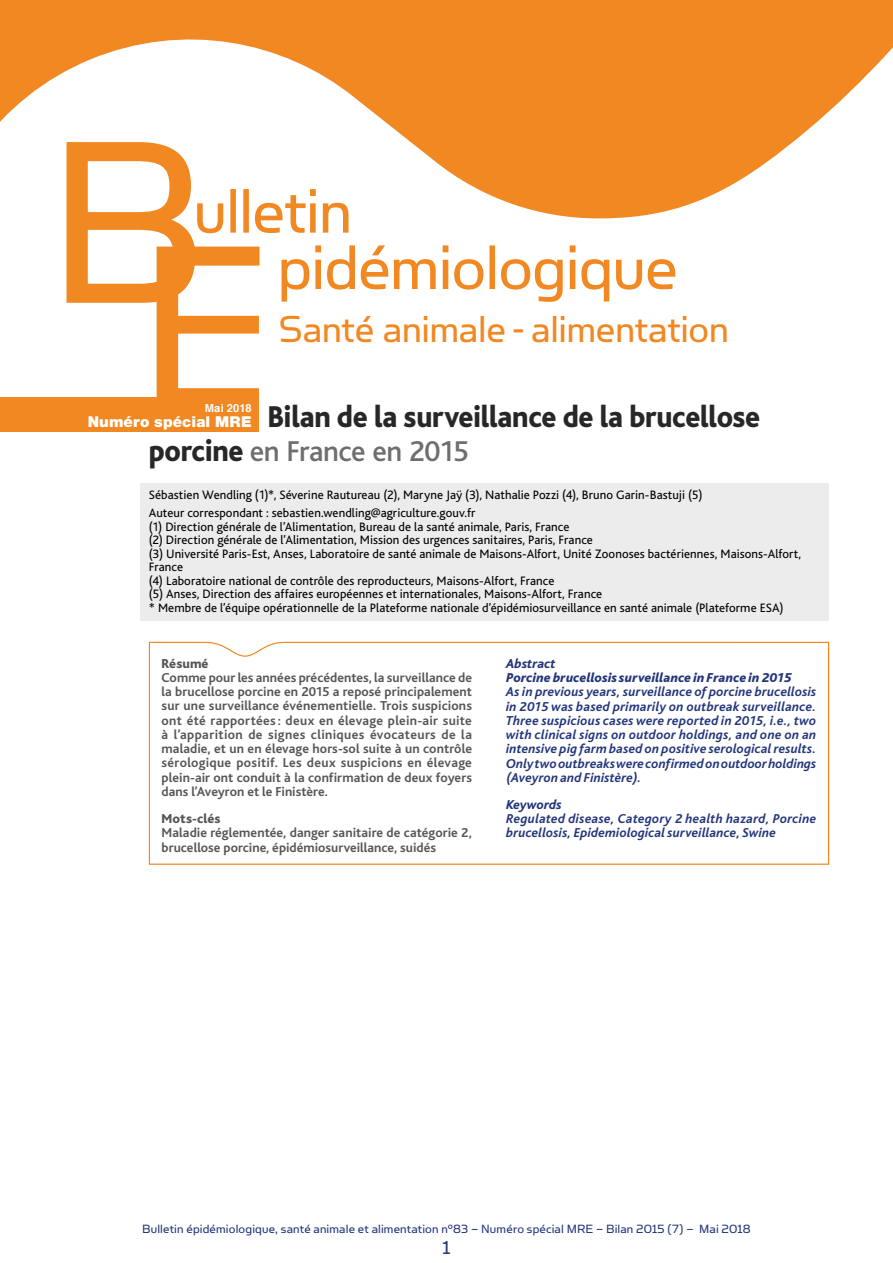
<style>
.page{position:relative;width:893px;height:1263px;background:#fff}
.page>*{position:absolute;margin:0;border:0;box-sizing:border-box;transform-origin:0 0}
.t1{font:42.3px "Simian Text Orangutan";letter-spacing:-.005em;color:#f18822}
.t2{font:800 31.5px "Bliss";letter-spacing:-.01em;color:#272726;scale:.92 1}
.t3{font:500 30px "Bliss";letter-spacing:-.015em;color:#6e6e6e}
.t4{font:21px "Simian Text Orangutan";color:#23357b}
.t5{font:700 13.5px/14.2px "Bliss";color:#565655;text-align:justify}
.t6{font:italic 700 13.5px/14.2px "Bliss";letter-spacing:.01em;color:#23357b;text-align:justify}
.t7{font:13.5px "Simian Text Orangutan";letter-spacing:.01em;color:#23357b}
.t8{font:italic 800 13.5px "Bliss";letter-spacing:.01em;color:#23357b}
.t9{font:italic 800 13.5px "Bliss";color:#23357b}
.t10{font:800 13.5px "Bliss";letter-spacing:.005em;color:#565655}
.t11{font:12.75px/13.5px "Bliss";letter-spacing:.005em;color:#000}
.t12{font:700 11.1px "Helvetica";letter-spacing:.015em;color:#fff}
.s1{font-family:"Helvetica Neue";font-weight:900;font-size:15px;color:#fff}
.s2{font-weight:800;font-size:31.5px;color:#272726}
</style>
<div class="page">
<svg style="left:0;top:0;width:893px;height:218px;fill:#f18822"></svg>
<svg style="left:67px;top:142px;width:608px;height:255px"></svg>
<div style="left:0;top:397px;width:259px;height:34px;background:#f18822"></div>
<div style="left:140px;top:482px;width:689px;height:138px;background:#ececec"></div>
<svg style="left:148px;top:641px;width:682px;height:224px"></svg>
<h1 class="t1" style="left:279px;top:305px;width:451px">Santé animale - alimentation</h1>
<p class="t12" style="left:205px;top:399px;width:48px">Mai 2018</p>
<h2 class="t2" style="left:88px;top:400px;width:733px"><span class="s1">Numéro spécial MRE</span> Bilan de la surveillance de la brucellose</h2>
<h3 class="t3" style="left:149px;top:436px;width:321px"><span class="s2">porcine</span> en France en 2015</h3>
<p class="t11" style="left:149px;top:487px;width:555px;line-height:17.7px">Sébastien Wendling (1)*, Séverine Rautureau (2), Maryne Jaÿ (3), Nathalie Pozzi (4), Bruno Garin-Bastuji (5)<br>Auteur correspondant : sebastien.wendling@agriculture.gouv.fr</p>
<p class="t11" style="left:149px;top:520px;width:654px">(1) Direction générale de l’Alimentation, Bureau de la santé animale, Paris, France<br>(2) Direction générale de l’Alimentation, Mission des urgences sanitaires, Paris, France<br>(3) Université Paris-Est, Anses, Laboratoire de santé animale de Maisons-Alfort, Unité Zoonoses bactériennes, Maisons-Alfort, France<br>(4) Laboratoire national de contrôle des reproducteurs, Maisons-Alfort, France<br>(5) Anses, Direction des affaires européennes et internationales, Maisons-Alfort, France<br>* Membre de l’équipe opérationnelle de la Plateforme nationale d’épidémiosurveillance en santé animale (Plateforme ESA)</p>
<p class="t10" style="left:162px;top:656px;width:49px">Résumé</p>
<p class="t5" style="left:162px;top:671px;width:312px">Comme pour les années précédentes, la surveillance de la brucellose porcine en 2015 a reposé principalement sur une surveillance événementielle. Trois suspicions ont été rapportées : deux en élevage plein-air suite à l’apparition de signes cliniques évocateurs de la maladie, et un en élevage hors-sol suite à un contrôle sérologique positif. Les deux suspicions en élevage plein-air ont conduit à la confirmation de deux foyers dans l’Aveyron et le Finistère.</p>
<p class="t10" style="left:162px;top:811px;width:60px">Mots-clés</p>
<p class="t5" style="left:162px;top:826px;width:312px">Maladie réglementée, danger sanitaire de catégorie 2, brucellose porcine, épidémiosurveillance, suidés</p>
<p class="t9" style="left:506px;top:656px;width:51px">Abstract</p>
<p class="t8" style="left:506px;top:670px;width:287px">Porcine brucellosis surveillance in France in 2015</p>
<p class="t6" style="left:506px;top:685px;width:312px">As in previous years, surveillance of porcine brucellosis in 2015 was based primarily on outbreak surveillance.<br>Three suspicious cases were reported in 2015, i.e., two with clinical signs on outdoor holdings, and one on an intensive pig farm based on positive serological results.<br>Only two outbreaks were confirmed on outdoor holdings (Aveyron and Finistère).</p>
<p class="t9" style="left:506px;top:797px;width:57px">Keywords</p>
<p class="t6" style="left:506px;top:812px;width:312px">Regulated disease, Category 2 health hazard, Porcine brucellosis, Epidemiological surveillance, Swine</p>
<p class="t7" style="left:142px;top:1221px;width:610px">Bulletin épidémiologique, santé animale et alimentation n°83 – Numéro spécial MRE – Bilan 2015 (7) – Mai 2018</p>
<h3 class="t4" style="left:442px;top:1236px;width:10px">1</h3>
</div>
